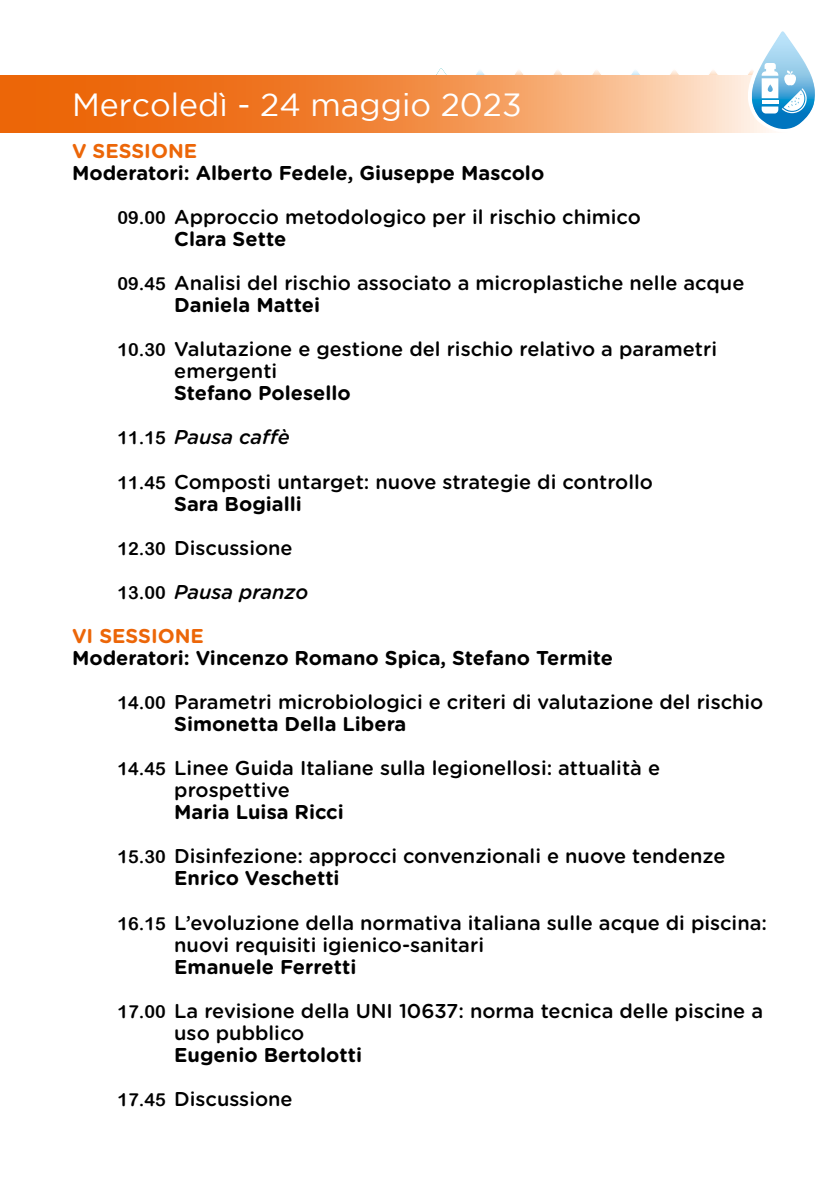
<style>
.page{position:relative;width:840px;height:1191px;background:#fff}
.page>*{position:absolute;margin:0;border:0;box-sizing:border-box;transform-origin:0 0}
.t1{font:32px "Gotham";color:#fff}
.t2{font:500 20px/22px "Gotham Rounded";color:#000}
.t3{font:700 20px "Gotham Rounded";color:#000}
.t4{font:italic 500 20px "Gotham Rounded";color:#000}
.t5{font:700 20px "Gotham Rounded";color:#ec6608}
.s1{font-family:"Arial Rounded MT Bold";font-weight:400;font-size:18px}
.s2{font-weight:700}
.s3{font-family:"Arial Rounded MT Bold";font-weight:400;font-style:normal;font-size:18px}
</style>
<div class="page">
<img style="left:427px;top:68px;width:28px;height:8px">
<svg style="left:466px;top:70px;width:28px;height:6px"></svg>
<svg style="left:504px;top:70px;width:28px;height:6px"></svg>
<svg style="left:699px;top:70px;width:28px;height:6px"></svg>
<svg style="left:543px;top:70px;width:28px;height:6px"></svg>
<svg style="left:621px;top:70px;width:28px;height:6px"></svg>
<svg style="left:582px;top:70px;width:28px;height:6px"></svg>
<svg style="left:660px;top:70px;width:28px;height:6px"></svg>
<svg style="left:0;top:76px;width:737px;height:56px;background:#f28f4a"></svg>
<svg style="left:737px;top:31px;width:78px;height:102px"></svg>
<h1 class="t1" style="left:72px;top:87px;width:451px">Mercoledì - 24 maggio 2023</h1>
<p class="t5" style="left:72px;top:136px;width:127px">V SESSIONE</p>
<p class="t3" style="left:72px;top:158px;width:473px">Moderatori: Alberto Fedele, Giuseppe Mascolo</p>
<p class="t2" style="left:174px;top:205px;width:468px;text-indent:-57px"><span class="s1">09.00</span> Approccio metodologico per il rischio chimico<br><span class="s2">Clara Sette</span></p>
<p class="t2" style="left:174px;top:271px;width:571px;text-indent:-57px"><span class="s1">09.45</span> Analisi del rischio associato a microplastiche nelle acque<br><span class="s2">Daniela Mattei</span></p>
<p class="t2" style="left:174px;top:337px;width:544px;text-indent:-57px"><span class="s1">10.30</span> Valutazione e gestione del rischio relativo a parametri emergenti</p>
<p class="t3" style="left:174px;top:378px;width:178px">Stefano Polesello</p>
<p class="t4" style="left:117px;top:423px;width:174px"><span class="s3">11.15</span> Pausa caffè</p>
<p class="t2" style="left:174px;top:469px;width:480px;text-indent:-57px"><span class="s1">11.45</span> Composti untarget: nuove strategie di controllo<br><span class="s2">Sara Bogialli</span></p>
<p class="t2" style="left:117px;top:536px;width:177px"><span class="s1">12.30</span> Discussione</p>
<p class="t4" style="left:117px;top:577px;width:192px"><span class="s3">13.00</span> Pausa pranzo</p>
<p class="t5" style="left:72px;top:621px;width:133px">VI SESSIONE</p>
<p class="t3" style="left:72px;top:643px;width:542px">Moderatori: Vincenzo Romano Spica, Stefano Termite</p>
<p class="t2" style="left:174px;top:690px;width:590px;text-indent:-57px"><span class="s1">14.00</span> Parametri microbiologici e criteri di valutazione del rischio<br><span class="s2">Simonetta Della Libera</span></p>
<p class="t2" style="left:174px;top:756px;width:487px;text-indent:-57px"><span class="s1">14.45</span> Linee Guida Italiane sulla legionellosi: attualità e prospettive</p>
<p class="t3" style="left:174px;top:797px;width:171px">Maria Luisa Ricci</p>
<p class="t2" style="left:174px;top:844px;width:552px;text-indent:-57px"><span class="s1">15.30</span> Disinfezione: approcci convenzionali e nuove tendenze<br><span class="s2">Enrico Veschetti</span></p>
<p class="t2" style="left:174px;top:910px;width:594px;text-indent:-57px"><span class="s1">16.15</span> L’evoluzione della normativa italiana sulle acque di piscina: nuovi requisiti igienico-sanitari</p>
<p class="t3" style="left:174px;top:952px;width:184px">Emanuele Ferretti</p>
<p class="t2" style="left:174px;top:998px;width:590px;text-indent:-57px"><span class="s1">17.00</span> La revisione della UNI 10637: norma tecnica delle piscine a uso pubblico</p>
<p class="t3" style="left:174px;top:1040px;width:189px">Eugenio Bertolotti</p>
<p class="t2" style="left:117px;top:1087px;width:177px"><span class="s1">17.45</span> Discussione</p>
</div>
